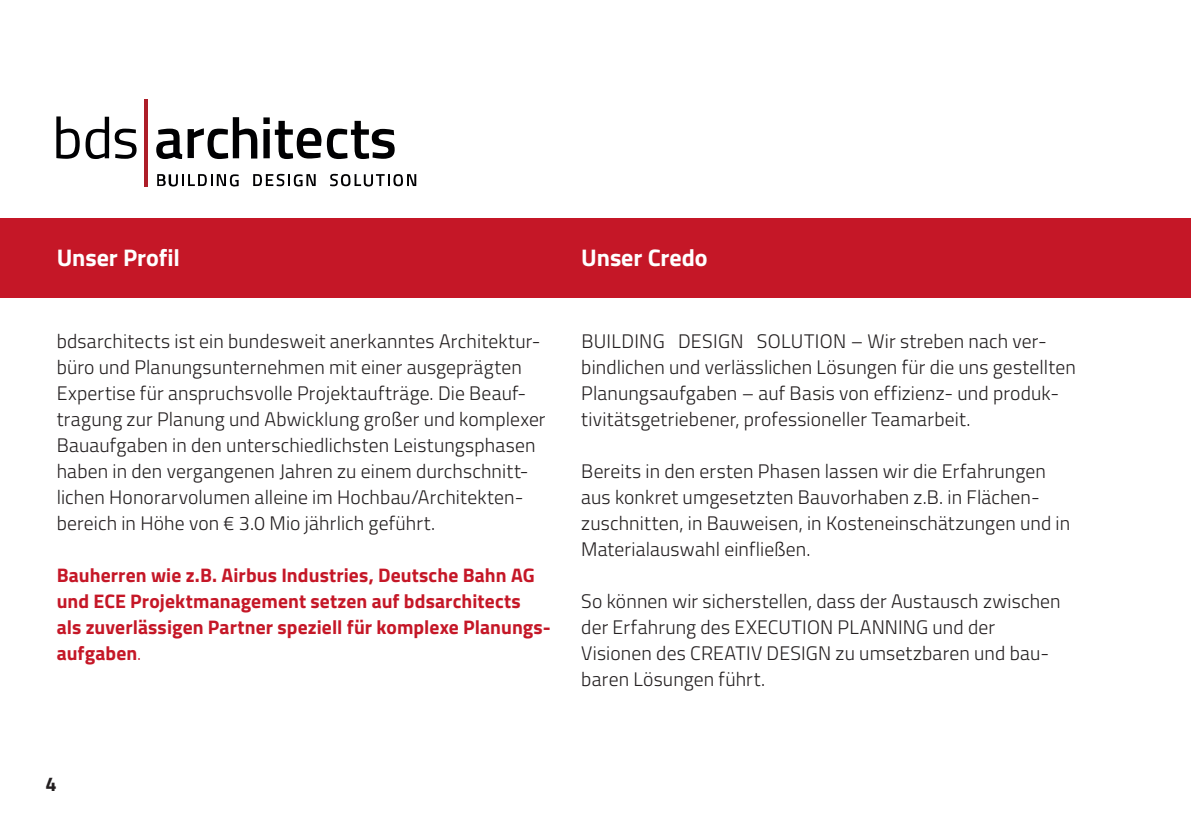
<style>
.page{position:relative;width:1191px;height:840px;background:#fff}
.page>*{position:absolute;margin:0;border:0;box-sizing:border-box;transform-origin:0 0}
.t1{font:700 24px "Titillium";color:#fff}
.t2{font:700 20px "Titillium";color:#231f20}
.t3{font:300 19.6px/26px "Titillium";letter-spacing:.005em;color:#231f20}
.t4{font:700 19.6px/26px "Titillium";letter-spacing:.005em;color:#c51727}
.s1{font-weight:300}
</style>
<div class="page">
<div style="left:0;top:218px;width:1191px;height:80px;background:#c51727"></div>
<svg style="left:157px;top:174px;width:82px;height:12px"></svg>
<svg style="left:253px;top:174px;width:63px;height:12px"></svg>
<svg style="left:330px;top:174px;width:86px;height:12px"></svg>
<svg style="left:56px;top:116px;width:24px;height:43px"></svg>
<svg style="left:86px;top:116px;width:23px;height:43px"></svg>
<svg style="left:115px;top:128px;width:22px;height:31px"></svg>
<svg style="left:156px;top:128px;width:26px;height:31px"></svg>
<svg style="left:188px;top:117px;width:69px;height:42px"></svg>
<svg style="left:263px;top:117px;width:58px;height:42px"></svg>
<svg style="left:327px;top:121px;width:68px;height:38px"></svg>
<hr style="left:145px;top:99px;width:3px;height:87px;background:#ad1e29">
<p class="t1" style="left:57px;top:239px;width:125px">Unser Profil</p>
<p class="t1" style="left:581px;top:239px;width:128px">Unser Credo</p>
<p class="t3" style="left:57px;top:327px;width:490px">bdsarchitects ist ein bundesweit anerkanntes Architektur&shy;büro und Planungsunternehmen mit einer ausgeprägten Expertise für anspruchsvolle Projektaufträge. Die Beauf&shy;tragung zur Planung und Abwicklung großer und komplexer Bauaufgaben in den unterschiedlichsten Leistungsphasen haben in den vergangenen Jahren zu einem durchschnitt&shy;lichen Honorarvolumen alleine im Hochbau/Architekten&shy;bereich in Höhe von € 3.0 Mio jährlich geführt.</p>
<p class="t4" style="left:57px;top:561px;width:496px">Bauherren wie z.B. Airbus Industries, Deutsche Bahn AG und ECE Projektmanagement setzen auf bdsarchitects<br>als zuverlässigen Partner speziell für komplexe Planungs&shy;aufgaben<span class="s1">.</span></p>
<p class="t3" style="left:581px;top:327px;width:496px">BUILDING DESIGN SOLUTION – Wir streben nach ver&shy;bindlichen und verlässlichen Lösungen für die uns gestellten Planungsaufgaben – auf Basis von effizienz- und produk&shy;tivitätsgetriebener, professioneller Teamarbeit.</p>
<p class="t3" style="left:581px;top:457px;width:490px">Bereits in den ersten Phasen lassen wir die Erfahrungen aus konkret umgesetzten Bauvorhaben z.B. in Flächen&shy;zuschnitten, in Bauweisen, in Kosteneinschätzungen und in Materialauswahl einfließen.</p>
<p class="t3" style="left:581px;top:587px;width:481px">So können wir sicherstellen, dass der Austausch zwischen der Erfahrung des EXECUTION PLANNING und der Visionen des CREATIV DESIGN zu umsetzbaren und bau&shy;baren Lösungen führt.</p>
<p class="t2" style="left:45px;top:767px;width:13px">4</p>
</div>
